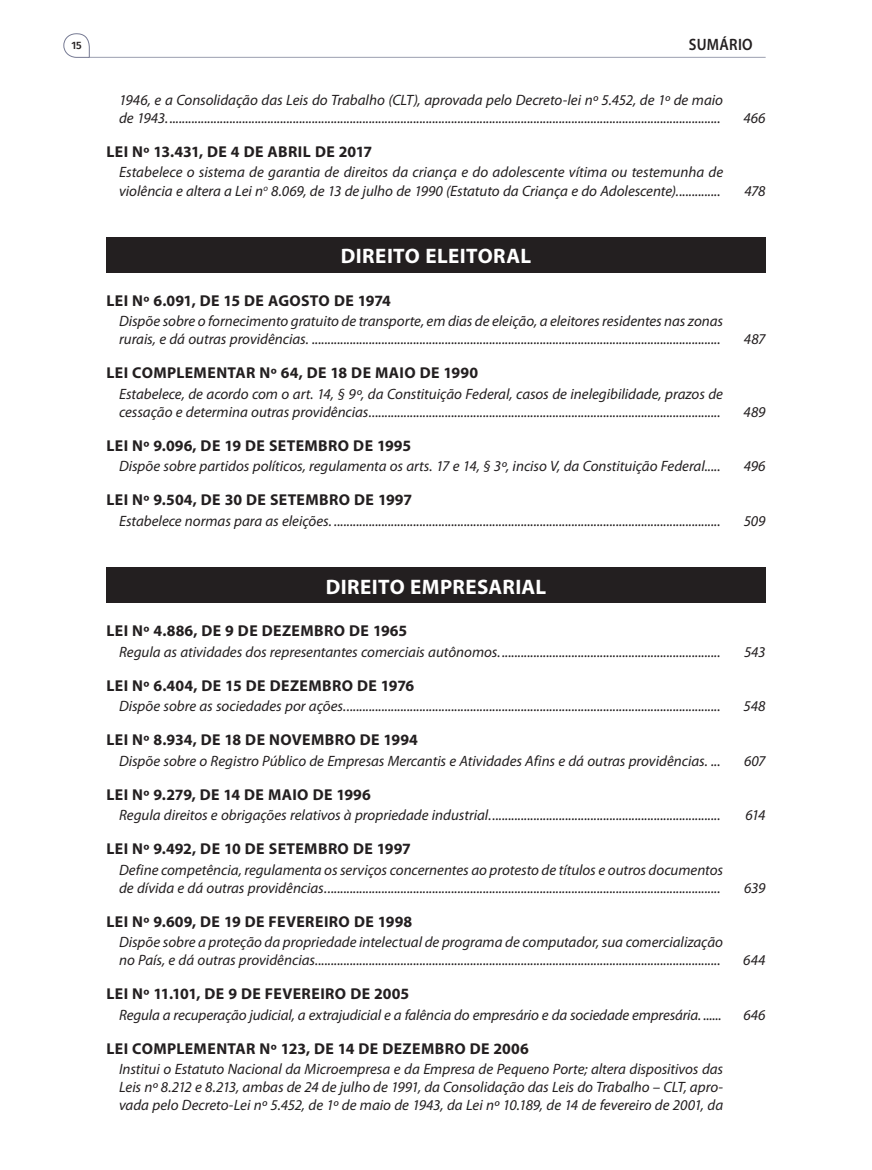
<style>
.page{position:relative;width:872px;height:1170px;background:#fff}
.page>*{position:absolute;margin:0;border:0;box-sizing:border-box;transform-origin:0 0}
.t1{font:700 21px "Myriad Pro";letter-spacing:.02em;color:#fff}
.t2{font:600 16.5px "Myriad Pro";letter-spacing:.02em;color:#231f20;scale:.9 1}
.t3{font:700 15.75px "Myriad Pro";letter-spacing:.025em;color:#231f20}
.t4{font:italic 15px/18px "Myriad Pro";letter-spacing:-.005em;color:#231f20}
.t5{font:500 10.65px "Fira Sans";color:#231f20}
</style>
<div class="page">
<hr style="left:89px;top:57px;width:676px;height:1px;background:#9c9fb0">
<svg style="left:63px;top:33px;width:27px;height:25px"></svg>
<div style="left:106px;top:237px;width:659px;height:36px;background:#231f20"></div>
<div style="left:106px;top:567px;width:659px;height:36px;background:#231f20"></div>
<p class="t5" style="left:71px;top:37px;width:12px">15</p>
<p class="t2" style="left:689px;top:34px;width:72px">SUMÁRIO</p>
<p class="t4" style="left:119px;top:91px;width:605px">1946, e a Consolidação das Leis do Trabalho (CLT), aprovada pelo Decreto-lei nº 5.452, de 1º de maio de 1943...............................................................................................................................................................................</p>
<p class="t3" style="left:106px;top:141px;width:267px">LEI Nº 13.431, DE 4 DE ABRIL DE 2017</p>
<p class="t4" style="left:119px;top:164px;width:605px">Estabelece o sistema de garantia de direitos da criança e do adolescente vítima ou testemunha de violência e altera a Lei n<sup>o</sup> 8.069, de 13 de julho de 1990 (Estatuto da Criança e do Adolescente)..............</p>
<p class="t1" style="left:341px;top:242px;width:192px">DIREITO ELEITORAL</p>
<p class="t3" style="left:106px;top:290px;width:286px">LEI Nº 6.091, DE 15 DE AGOSTO DE 1974</p>
<p class="t4" style="left:119px;top:312px;width:605px">Dispõe sobre o fornecimento gratuito de transporte, em dias de eleição, a eleitores residentes nas zonas rurais, e dá outras providências. .................................................................................................................................</p>
<p class="t3" style="left:106px;top:362px;width:373px">LEI COMPLEMENTAR Nº 64, DE 18 DE MAIO DE 1990</p>
<p class="t4" style="left:119px;top:385px;width:605px">Estabelece, de acordo com o art. 14, § 9º, da Constituição Federal, casos de inelegibilidade, prazos de cessação e determina outras providências...............................................................................................................</p>
<p class="t4" style="left:743px;top:109px;width:24px">466</p>
<p class="t4" style="left:744px;top:182px;width:23px">478</p>
<p class="t4" style="left:744px;top:331px;width:23px">487</p>
<p class="t4" style="left:743px;top:403px;width:24px">489</p>
<p class="t3" style="left:106px;top:435px;width:306px">LEI Nº 9.096, DE 19 DE SETEMBRO DE 1995</p>
<p class="t4" style="left:119px;top:457px;width:603px">Dispõe sobre partidos políticos, regulamenta os arts. 17 e 14, § 3º, inciso V, da Constituição Federal.....</p>
<p class="t4" style="left:743px;top:457px;width:23px">496</p>
<p class="t3" style="left:106px;top:489px;width:307px">LEI Nº 9.504, DE 30 DE SETEMBRO DE 1997</p>
<p class="t4" style="left:119px;top:512px;width:603px">Estabelece normas para as eleições. ..........................................................................................................................</p>
<p class="t4" style="left:744px;top:512px;width:23px">509</p>
<p class="t1" style="left:326px;top:573px;width:222px">DIREITO EMPRESARIAL</p>
<p class="t3" style="left:106px;top:620px;width:302px">LEI Nº 4.886, DE 9 DE DEZEMBRO DE 1965</p>
<p class="t4" style="left:119px;top:643px;width:603px">Regula as atividades dos representantes comerciais autônomos......................................................................</p>
<p class="t4" style="left:744px;top:643px;width:23px">543</p>
<p class="t3" style="left:106px;top:675px;width:309px">LEI Nº 6.404, DE 15 DE DEZEMBRO DE 1976</p>
<p class="t4" style="left:119px;top:697px;width:603px">Dispõe sobre as sociedades por ações.......................................................................................................................</p>
<p class="t4" style="left:743px;top:697px;width:24px">548</p>
<p class="t3" style="left:106px;top:729px;width:313px">LEI Nº 8.934, DE 18 DE NOVEMBRO DE 1994</p>
<p class="t4" style="left:119px;top:752px;width:603px">Dispõe sobre o Registro Público de Empresas Mercantis e Atividades Afins e dá outras providências. ...</p>
<p class="t4" style="left:744px;top:752px;width:23px">607</p>
<p class="t3" style="left:106px;top:783px;width:266px">LEI Nº 9.279, DE 14 DE MAIO DE 1996</p>
<p class="t4" style="left:119px;top:806px;width:603px">Regula direitos e obrigações relativos à propriedade industrial.........................................................................</p>
<p class="t4" style="left:745px;top:806px;width:22px">614</p>
<p class="t3" style="left:106px;top:838px;width:306px">LEI Nº 9.492, DE 10 DE SETEMBRO DE 1997</p>
<p class="t4" style="left:119px;top:860px;width:605px">Define competência, regulamenta os serviços concernentes ao protesto de títulos e outros documentos de dívida e dá outras providências.............................................................................................................................</p>
<p class="t4" style="left:744px;top:879px;width:23px">639</p>
<p class="t3" style="left:106px;top:910px;width:307px">LEI Nº 9.609, DE 19 DE FEVEREIRO DE 1998</p>
<p class="t4" style="left:119px;top:933px;width:605px">Dispõe sobre a proteção da propriedade intelectual de programa de computador, sua comercialização no País, e dá outras providências................................................................................................................................</p>
<p class="t4" style="left:743px;top:951px;width:24px">644</p>
<p class="t3" style="left:106px;top:983px;width:304px">LEI Nº 11.101, DE 9 DE FEVEREIRO DE 2005</p>
<p class="t4" style="left:119px;top:1006px;width:604px">Regula a recuperação judicial, a extrajudicial e a falência do empresário e da sociedade empresária. ......</p>
<p class="t4" style="left:743px;top:1006px;width:24px">646</p>
<p class="t3" style="left:106px;top:1037px;width:424px">LEI COMPLEMENTAR Nº 123, DE 14 DE DEZEMBRO DE 2006</p>
<p class="t4" style="left:119px;top:1060px;width:605px;text-align:justify">Institui o Estatuto Nacional da Microempresa e da Empresa de Pequeno Porte; altera dispositivos das Leis nº 8.212 e 8.213, ambas de 24 de julho de 1991, da Consolidação das Leis do Trabalho – CLT, apro&shy;vada pelo Decreto-Lei nº 5.452, de 1º de maio de 1943, da Lei nº 10.189, de 14 de fevereiro de 2001, da</p>
</div>
